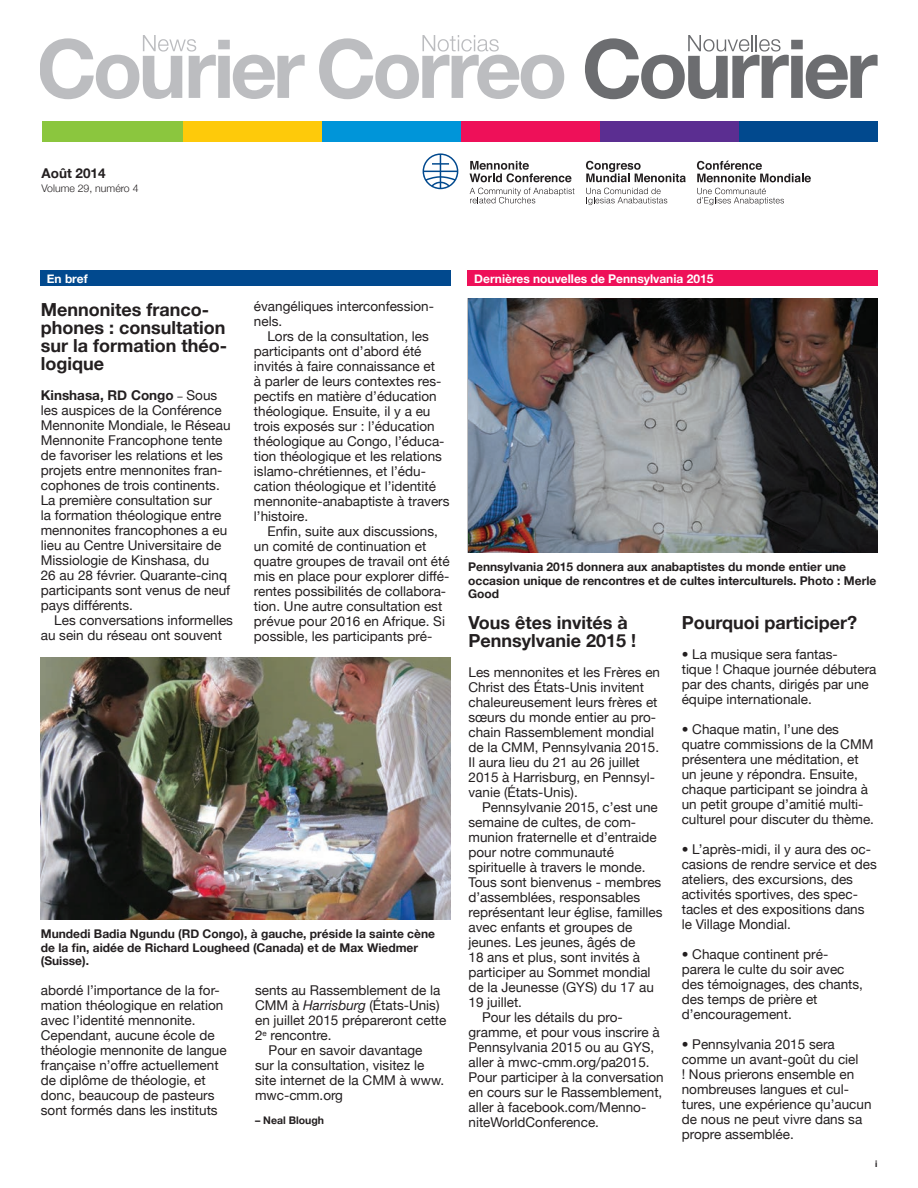
<style>
.page{position:relative;width:918px;height:1188px;background:#fff}
.page>*{position:absolute;margin:0;border:0;box-sizing:border-box;transform-origin:0 0}
.t1{font:700 18px/18px "Helvetica Neue";color:#231f20}
.t2{font:13.5px/15px "Helvetica Neue";color:#231f20}
.t3{font:700 13.5px "Helvetica Neue";color:#231f20}
.t4{font:700 12px/13.5px "Helvetica Neue";color:#231f20}
.t5{font:700 12px "Helvetica Neue";color:#fff}
.t6{font:300 10.5px "Helvetica Neue";color:#231f20}
.t7{font:700 10.5px "Helvetica Neue";color:#231f20}
.t8{font:700 9px "Helvetica Neue";color:#231f20}
.s1{font-weight:700}
.s2{font-size:10.5px}
.s3{font-style:italic}
</style>
<div class="page">
<div style="left:738px;top:121px;width:140px;height:20px;background:#01498e"></div>
<div style="left:598px;top:121px;width:141px;height:20px;background:#5b2e91"></div>
<div style="left:459px;top:121px;width:141px;height:20px;background:#ee1059"></div>
<div style="left:320px;top:121px;width:141px;height:20px;background:#0095d9"></div>
<div style="left:181px;top:121px;width:140px;height:20px;background:#feca0a"></div>
<div style="left:42px;top:121px;width:140px;height:20px;background:#8bc63e"></div>
<svg style="left:423px;top:153px;width:35px;height:36px"></svg>
<svg style="left:470px;top:161px;width:101px;height:21px"></svg>
<svg style="left:470px;top:188px;width:105px;height:15px"></svg>
<svg style="left:586px;top:161px;width:100px;height:21px"></svg>
<svg style="left:586px;top:188px;width:81px;height:17px"></svg>
<svg style="left:697px;top:161px;width:114px;height:21px"></svg>
<svg style="left:697px;top:188px;width:87px;height:17px"></svg>
<svg style="left:40px;top:35px;width:265px;height:64px"></svg>
<svg style="left:319px;top:35px;width:245px;height:64px"></svg>
<svg style="left:585px;top:35px;width:293px;height:64px"></svg>
<img style="left:41px;top:657px;width:410px;height:262px">
<div style="left:468px;top:271px;width:410px;height:15px;background:#ee1059"></div>
<img style="left:468px;top:298px;width:410px;height:255px">
<div style="left:40px;top:271px;width:410px;height:15px;background:#01498e"></div>
<p class="t3" style="left:42px;top:165px;width:66px">Août 2014</p>
<p class="t6" style="left:42px;top:182px;width:98px">Volume 29, numéro 4</p>
<p class="t5" style="left:47px;top:272px;width:42px">En bref</p>
<h1 class="t1" style="left:41px;top:300px;width:188px">Mennonites franco&shy;phones : consultation sur la formation théo&shy;logique</h1>
<p class="t2" style="left:41px;top:387px;width:191px"><span class="s1">Kinshasa, RD Congo</span> <span class="s2">–</span> Sous les auspices de la Conférence<br>Mennonite Mondiale, le Réseau<br>Mennonite Francophone tente de favoriser les relations et les projets entre mennonites fran&shy;cophones de trois continents.<br>La première consultation sur<br>la formation théologique entre mennonites francophones a eu lieu au Centre Universitaire de<br>Missiologie de Kinshasa, du<br>26 au 28 février. Quarante-cinq participants sont venus de neuf pays différents.</p>
<p class="t2" style="left:41px;top:612px;width:194px;text-indent:14px">Les conversations informelles au sein du réseau ont souvent</p>
<p class="t2" style="left:254px;top:298px;width:182px">évangéliques interconfession&shy;nels.</p>
<p class="t2" style="left:254px;top:328px;width:197px;text-indent:14px">Lors de la consultation, les participants ont d’abord été invités à faire connaissance et<br>à parler de leurs contextes res&shy;pectifs en matière d’éducation théologique. Ensuite, il y a eu trois exposés sur : l’éducation théologique au Congo, l’éduca&shy;tion théologique et les relations islamo-chrétiennes, et l’édu&shy;cation théologique et l’identité mennonite-anabaptiste à travers l’histoire.</p>
<p class="t2" style="left:254px;top:523px;width:197px;text-indent:14px">Enfin, suite aux discussions, un comité de continuation et quatre groupes de travail ont été mis en place pour explorer diffé&shy;rentes possibilités de collabora&shy;tion. Une autre consultation est prévue pour 2016 en Afrique. Si possible, les participants pré-</p>
<p class="t4" style="left:41px;top:927px;width:396px">Mundedi Badia Ngundu (RD Congo), à gauche, préside la sainte cène de la fin, aidée de Richard Lougheed (Canada) et de Max Wiedmer (Suisse).</p>
<p class="t2" style="left:41px;top:983px;width:187px">abordé l’importance de la for&shy;mation théologique en relation avec l’identité mennonite.<br>Cependant, aucune école de théologie mennonite de langue française n’offre actuellement de diplôme de théologie, et donc, beaucoup de pasteurs sont formés dans les instituts</p>
<p class="t2" style="left:255px;top:983px;width:187px">sents au Rassemblement de la</p>
<p class="t2" style="left:255px;top:998px;width:186px">CMM à <span class="s3">Harrisburg</span> (États-Unis)</p>
<p class="t2" style="left:255px;top:1013px;width:193px">en juillet 2015 prépareront cette</p>
<p class="t2" style="left:255px;top:1028px;width:78px">2<sup>e</sup> rencontre.</p>
<p class="t2" style="left:269px;top:1043px;width:155px">Pour en savoir davantage</p>
<p class="t2" style="left:255px;top:1058px;width:171px">sur la consultation, visitez le</p>
<p class="t2" style="left:255px;top:1073px;width:191px">site internet de la CMM à www.</p>
<p class="t2" style="left:255px;top:1088px;width:89px">mwc-cmm.org</p>
<p class="t7" style="left:255px;top:1114px;width:71px">– Neal Blough</p>
<p class="t5" style="left:474px;top:272px;width:241px">Dernières nouvelles de Pennsylvania 2015</p>
<p class="t4" style="left:468px;top:560px;width:410px">Pennsylvania 2015 donnera aux anabaptistes du monde entier une occasion unique de rencontres et de cultes interculturels. Photo : Merle<br>Good</p>
<h1 class="t1" style="left:469px;top:614px;width:169px">Vous êtes invités à<br>Pennsylvanie 2015 !</h1>
<p class="t2" style="left:469px;top:665px;width:193px">Les mennonites et les Frères en<br>Christ des États-Unis invitent chaleureusement leurs frères et sœurs du monde entier au pro&shy;chain Rassemblement mondial de la CMM, Pennsylvania 2015.<br>Il aura lieu du 21 au 26 juillet<br>2015 à Harrisburg, en Pennsyl&shy;vanie (États-Unis).</p>
<p class="t2" style="left:482px;top:800px;width:177px">Pennsylvanie 2015, c’est une</p>
<p class="t2" style="left:469px;top:815px;width:169px">semaine de cultes, de com-</p>
<p class="t2" style="left:469px;top:830px;width:190px">munion fraternelle et d’entraide</p>
<p class="t2" style="left:469px;top:845px;width:147px">pour notre communauté</p>
<p class="t2" style="left:469px;top:860px;width:179px">spirituelle à travers le monde.</p>
<p class="t2" style="left:469px;top:875px;width:194px">Tous sont bienvenus - membres</p>
<p class="t2" style="left:469px;top:890px;width:173px">d’assemblées, responsables</p>
<p class="t2" style="left:469px;top:905px;width:196px">représentant leur église, familles</p>
<p class="t2" style="left:469px;top:920px;width:166px">avec enfants et groupes de</p>
<p class="t2" style="left:469px;top:935px;width:168px">jeunes. Les jeunes, âgés de</p>
<p class="t2" style="left:469px;top:950px;width:173px">18 ans et plus, sont invités à</p>
<p class="t2" style="left:469px;top:965px;width:184px">participer au Sommet mondial</p>
<p class="t2" style="left:469px;top:980px;width:187px">de la Jeunesse (GYS) du 17 au</p>
<p class="t2" style="left:469px;top:995px;width:55px">19 juillet.</p>
<p class="t2" style="left:482px;top:1010px;width:142px">Pour les détails du pro-</p>
<p class="t2" style="left:469px;top:1025px;width:193px">gramme, et pour vous inscrire à</p>
<p class="t2" style="left:469px;top:1040px;width:187px">Pennsylvania 2015 ou au GYS,</p>
<p class="t2" style="left:469px;top:1055px;width:183px">aller à mwc-cmm.org/pa2015.</p>
<p class="t2" style="left:469px;top:1070px;width:197px">Pour participer à la conversation</p>
<p class="t2" style="left:469px;top:1085px;width:195px">en cours sur le Rassemblement,</p>
<p class="t2" style="left:469px;top:1100px;width:179px">aller à facebook.com/Menno-</p>
<p class="t2" style="left:469px;top:1115px;width:132px">niteWorldConference.</p>
<h1 class="t1" style="left:682px;top:614px;width:177px">Pourquoi participer?</h1>
<p class="t2" style="left:682px;top:647px;width:196px">• La musique sera fantas-<br>tique ! Chaque journée débutera par des chants, dirigés par une équipe internationale.</p>
<p class="t2" style="left:682px;top:722px;width:194px">• Chaque matin, l’une des quatre commissions de la CMM présentera une méditation, et un jeune y répondra. Ensuite, chaque participant se joindra à un petit groupe d’amitié multi&shy;culturel pour discuter du thème.</p>
<p class="t2" style="left:682px;top:842px;width:197px">• L’après-midi, il y aura des oc&shy;casions de rendre service et des ateliers, des excursions, des activités sportives, des spec&shy;tacles et des expositions dans le Village Mondial.</p>
<p class="t2" style="left:682px;top:947px;width:183px">• Chaque continent pré&shy;parera le culte du soir avec des témoignages, des chants, des temps de prière et d’encouragement.</p>
<p class="t2" style="left:682px;top:1037px;width:191px">• Pennsylvania 2015 sera comme un avant-goût du ciel<br>! Nous prierons ensemble en nombreuses langues et cul&shy;tures, une expérience qu’aucun de nous ne peut vivre dans sa propre assemblée.</p>
<p class="t8" style="left:875px;top:1158px;width:4px">i</p>
</div>
